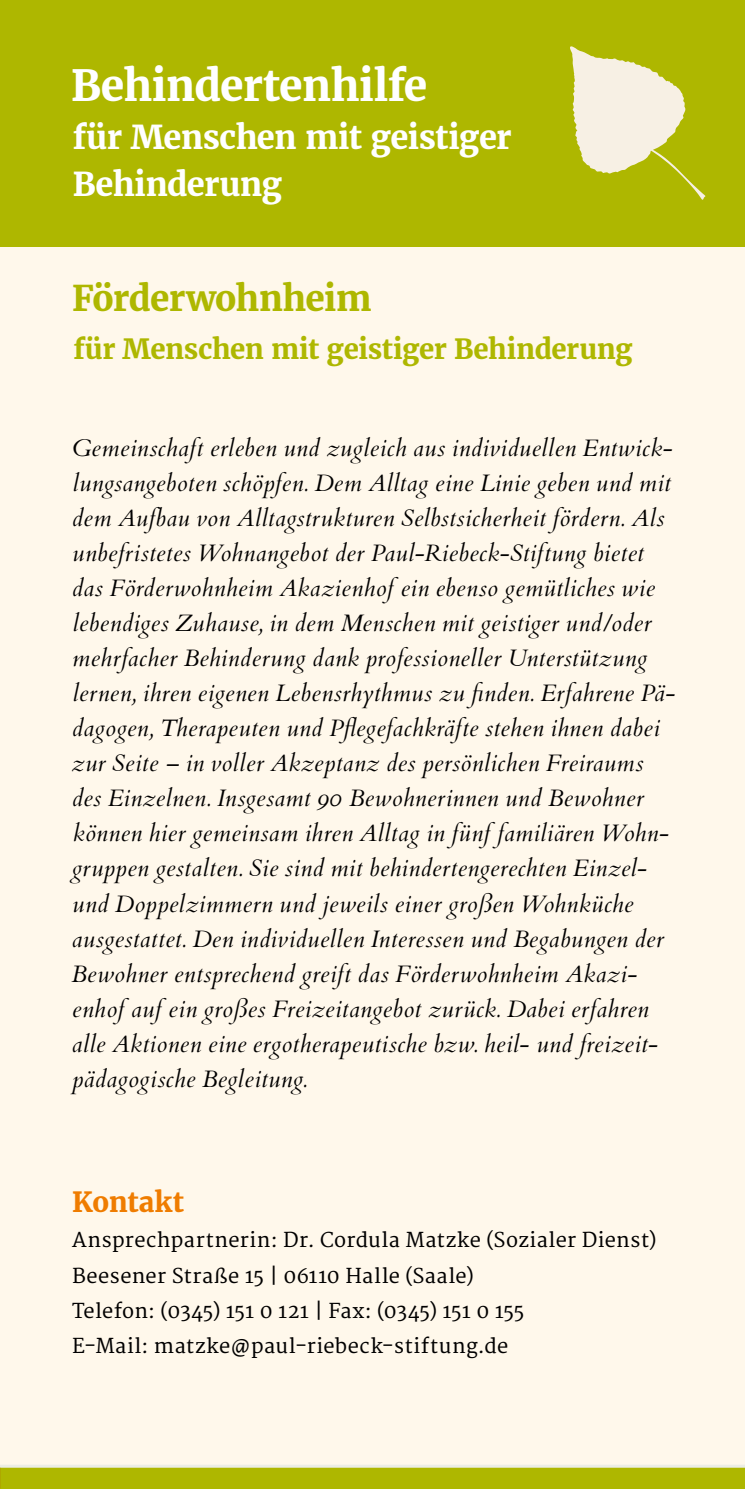
<style>
.page{position:relative;width:745px;height:1489px;background:#fff}
.page>*{position:absolute;margin:0;border:0;box-sizing:border-box;transform-origin:0 0}
.t1{font:700 42.5px "Merriweather";letter-spacing:-.02em;color:#fff}
.t2{font:700 35px "Merriweather";letter-spacing:-.02em;color:#aeb700}
.t3{font:700 32.5px/47.8px "Merriweather";letter-spacing:-.02em;color:#fff}
.t4{font:700 27.5px "Merriweather";letter-spacing:-.015em;color:#aeb700}
.t5{font:700 27.5px "Merriweather";color:#ef7c00}
.t6{font:italic 23.75px/35px "Cardo";letter-spacing:.02em;color:#000}
.t7{font:20px/35px "Merriweather";letter-spacing:.02em;color:#000}
</style>
<div class="page">
<div style="left:0;top:0;width:744px;height:1488px;background:#fff8eb"></div>
<div style="left:0;top:0;width:744px;height:246px;background:#aeb700"></div>
<div style="left:0;top:1467px;width:744px;height:21px;background:#aeb700"></div>
<hr style="left:0;top:1464px;width:744px;height:3px;background:#ecede5">
<svg style="left:570px;top:46px;width:135px;height:154px"></svg>
<h1 class="t1" style="left:71px;top:57px;width:357px">Behindertenhilfe</h1>
<h3 class="t3" style="left:73px;top:112px;width:440px">für Menschen mit geistiger<br>Behinderung</h3>
<h2 class="t2" style="left:72px;top:275px;width:301px">Förderwohnheim</h2>
<p class="t4" style="left:73px;top:331px;width:560px">für Menschen mit geistiger Behinderung</p>
<p class="t6" style="left:71px;top:430px;width:605px">Gemeinschaft erleben und zugleich aus individuellen Entwick&shy;lungsangeboten schöpfen. Dem Alltag eine Linie geben und mit dem Aufbau von Alltagstrukturen Selbstsicherheit fördern. Als unbefristetes Wohnangebot der Paul-Riebeck-Stiftung bietet das Förderwohnheim Akazienhof ein ebenso gemütliches wie lebendiges Zuhause, in dem Menschen mit geistiger und/oder mehrfacher Behinderung dank professioneller Unterstützung lernen, ihren eigenen Lebensrhythmus zu finden. Erfahrene Pä&shy;dagogen, Therapeuten und Pflegefachkräfte stehen ihnen dabei zur Seite – in voller Akzeptanz des persönlichen Freiraums des Einzelnen. Insgesamt 90 Bewohnerinnen und Bewohner können hier gemeinsam ihren Alltag in fünf familiären Wohn&shy;gruppen gestalten. Sie sind mit behindertengerechten Einzel&shy;und Doppelzimmern und jeweils einer großen Wohnküche ausgestattet. Den individuellen Interessen und Begabungen der Bewohner entsprechend greift das Förderwohnheim Akazi&shy;enhof auf ein großes Freizeitangebot zurück. Dabei erfahren alle Aktionen eine ergotherapeutische bzw. heil- und freizeit&shy;pädagogische Begleitung.</p>
<p class="t5" style="left:72px;top:1183px;width:113px">Kontakt</p>
<p class="t7" style="left:72px;top:1223px;width:585px">Ansprechpartnerin: Dr. Cordula Matzke (Sozialer Dienst)<br>Beesener Straße 15 | 06110 Halle (Saale)<br>Telefon: (0345) 151 0 121 | Fax: (0345) 151 0 155<br>E-Mail: matzke@paul-riebeck-stiftung.de</p>
</div>
